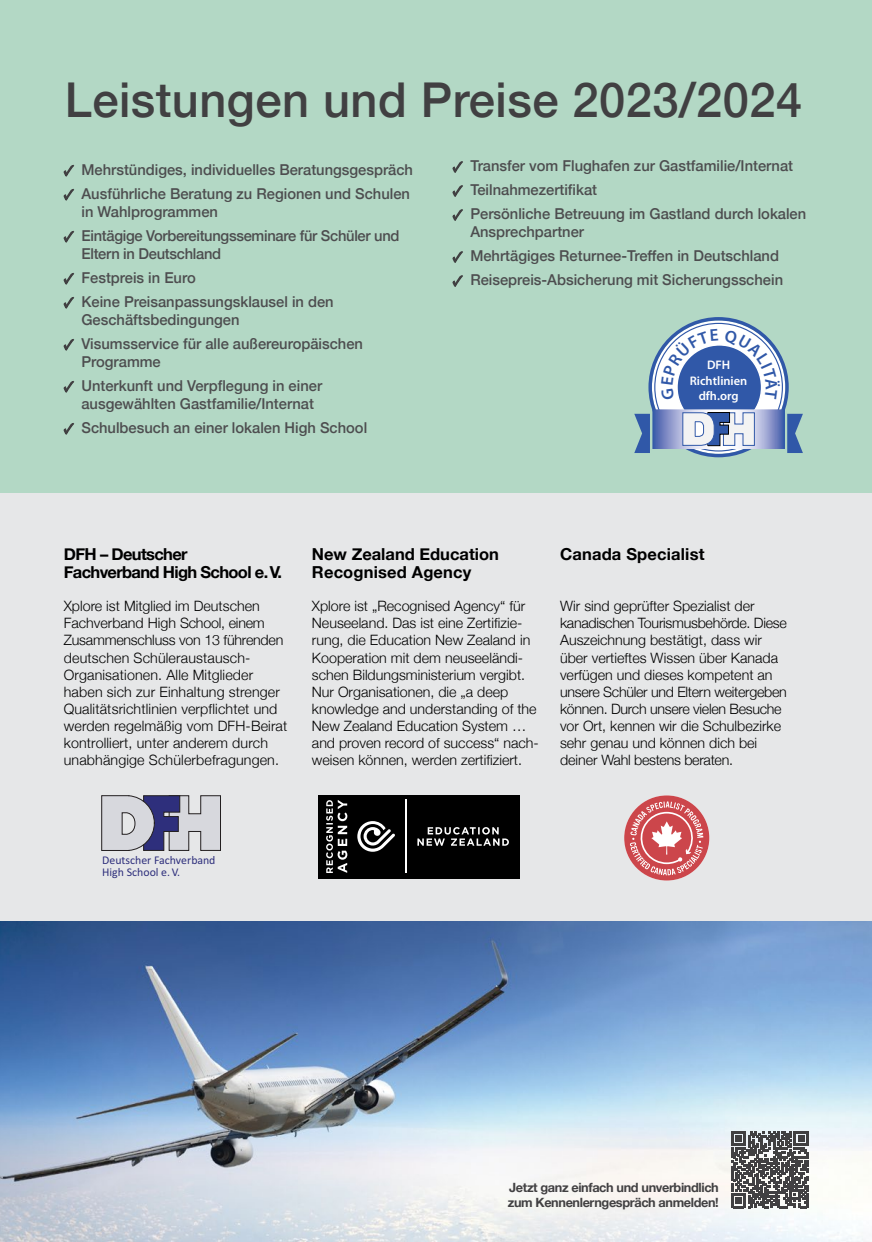
<style>
.page{position:relative;width:872px;height:1242px;background:#fff}
.page>*{position:absolute;margin:0;border:0;box-sizing:border-box;transform-origin:0 0}
.t1{font:500 48px "Helvetica Neue";letter-spacing:.01em;color:#414042}
.t2{font:700 16.5px/18px "Helvetica Neue";color:#000}
.t3{font:700 16.5px/18px "Helvetica Neue";letter-spacing:-.04em;color:#000}
.t4{font:500 15px/18px "Helvetica Neue";color:#4d4d4f}
.t5{font:500 15px/18px "Helvetica Neue";letter-spacing:-.02em;color:#4d4d4f}
.t6{font:300 14.25px/17.1px "Helvetica Neue";color:#000}
.t7{font:700 12.75px/15.3px "Helvetica Neue";letter-spacing:-.03em;color:#414042}
.t8{font:600 12.45px/15.1px "Myriad Pro";color:#fff;text-align:center}
.t9{font:11.85px/11.9px "Calibri";color:#2e2f7c}
.s1{font-family:"Minion Pro";font-weight:700;color:#6d6e71}
.s2{font-family:"Minion Pro";font-weight:700}
</style>
<div class="page">
<div style="left:0;top:493px;width:872px;height:429px;background:#e6e7e8"></div>
<div style="left:0;top:0;width:872px;height:493px;background:#b3d8c5"></div>
<svg style="left:102px;top:795px;width:119px;height:55px"></svg>
<div style="left:318px;top:795px;width:201px;height:84px;background:#000"></div>
<svg style="left:357px;top:821px;width:38px;height:30px"></svg>
<svg style="left:417px;top:827px;width:92px;height:18px"></svg>
<svg style="left:326px;top:800px;width:21px;height:73px"></svg>
<hr style="left:405px;top:799px;width:2px;height:74px;background:#fff">
<svg style="left:624px;top:795px;width:85px;height:85px"></svg>
<img style="left:0;top:922px;width:872px;height:320px">
<svg style="left:652px;top:320px;width:133px;height:134px;background:#dfe5f1"></svg>
<div style="left:648px;top:317px;width:140px;height:140px;border:3px solid #3058a8;border-radius:50%"></div>
<div style="left:677px;top:345px;width:84px;height:84px;background:#3058a8;border-radius:50%"></div>
<svg style="left:787px;top:414px;width:16px;height:39px"></svg>
<svg style="left:634px;top:414px;width:16px;height:39px"></svg>
<svg style="left:654px;top:411px;width:128px;height:36px;background:#919ccd"></svg>
<div style="left:652px;top:409px;width:132px;height:40px;border:1px solid #fff"></div>
<svg style="left:682px;top:412px;width:73px;height:34px;background:#b5c0d6"></svg>
<svg style="left:731px;top:1131px;width:77px;height:77px"></svg>
<svg style="left:661px;top:329px;width:57px;height:70px"></svg>
<svg style="left:724px;top:329px;width:56px;height:70px"></svg>
<h1 class="t1" style="left:65px;top:70px;width:739px">Leistungen und Preise 2023/2024</h1>
<p class="t4" style="left:64px;top:160px;width:351px"><span class="s1">✓</span> Mehrstündiges, individuelles Beratungsgespräch</p>
<p class="t4" style="left:81px;top:184px;width:330px;text-indent:-18px"><span class="s2">✓</span> Ausführliche Beratung zu Regionen und Schulen in Wahlprogrammen</p>
<p class="t5" style="left:81px;top:226px;width:319px;text-indent:-18px"><span class="s2">✓</span> Eintägige Vorbereitungsseminare für Schüler und<br>Eltern in Deutschland</p>
<p class="t4" style="left:64px;top:268px;width:133px"><span class="s2">✓</span> Festpreis in Euro</p>
<p class="t4" style="left:81px;top:292px;width:254px;text-indent:-18px"><span class="s2">✓</span> Keine Preisanpassungsklausel in den<br>Geschäftsbedingungen</p>
<p class="t4" style="left:81px;top:334px;width:283px;text-indent:-18px"><span class="s2">✓</span> Visumsservice für alle außereuropäischen<br>Programme</p>
<p class="t4" style="left:81px;top:376px;width:242px;text-indent:-18px"><span class="s2">✓</span> Unterkunft und Verpflegung in einer ausgewählten Gastfamilie/Internat</p>
<p class="t4" style="left:64px;top:418px;width:305px"><span class="s2">✓</span> Schulbesuch an einer lokalen High School</p>
<p class="t4" style="left:453px;top:156px;width:342px"><span class="s2">✓</span> Transfer vom Flughafen zur Gastfamilie/Internat</p>
<p class="t4" style="left:453px;top:180px;width:146px"><span class="s2">✓</span> Teilnahmezertifikat</p>
<p class="t4" style="left:470px;top:204px;width:337px;text-indent:-18px"><span class="s2">✓</span> Persönliche Betreuung im Gastland durch lokalen<br>Ansprechpartner</p>
<p class="t4" style="left:453px;top:246px;width:328px"><span class="s2">✓</span> Mehrtägiges Returnee-Treffen in Deutschland</p>
<p class="t4" style="left:453px;top:270px;width:332px"><span class="s2">✓</span> Reisepreis-Absicherung mit Sicherungsschein</p>
<p class="t8" style="left:690px;top:357px;width:59px">DFH<br>Richtlinien dfh.org</p>
<p class="t3" style="left:64px;top:545px;width:220px">DFH – Deutscher<br>Fachverband High School e.V.</p>
<p class="t2" style="left:312px;top:545px;width:188px">New Zealand Education<br>Recognised Agency</p>
<p class="t2" style="left:560px;top:545px;width:146px">Canada Specialist</p>
<p class="t6" style="left:64px;top:597px;width:225px">Xplore ist Mitglied im Deutschen Fachverband High School, einem Zusammenschluss von 13 führenden deutschen Schüleraustausch-Organisationen. Alle Mitglieder haben sich zur Einhaltung strenger Qualitätsrichtlinien verpflichtet und werden regelmäßig vom DFH-Beirat kontrolliert, unter anderem durch unabhängige Schülerbefragungen.</p>
<p class="t6" style="left:312px;top:597px;width:228px">Xplore ist „Recognised Agency“ für Neuseeland. Das ist eine Zertifizie&shy;rung, die Education New Zealand in Kooperation mit dem neuseeländi&shy;schen Bildungsministerium vergibt.<br>Nur Organisationen, die „a deep knowledge and understanding of the New Zealand Education System … and proven record of success“ nach&shy;weisen können, werden zertifiziert.</p>
<p class="t6" style="left:560px;top:597px;width:228px">Wir sind geprüfter Spezialist der kanadischen Tourismusbehörde. Diese Auszeichnung bestätigt, dass wir über vertieftes Wissen über Kanada verfügen und dieses kompetent an unsere Schüler und Eltern weitergeben können. Durch unsere vielen Besuche vor Ort, kennen wir die Schulbezirke sehr genau und können dich bei deiner Wahl bestens beraten.</p>
<p class="t9" style="left:102px;top:854px;width:115px">Deutscher Fachverband<br>High School e.V.</p>
<p class="t7" style="left:508px;top:1179px;width:212px">Jetzt ganz einfach und unverbindlich zum Kennenlerngespräch anmelden!</p>
</div>
